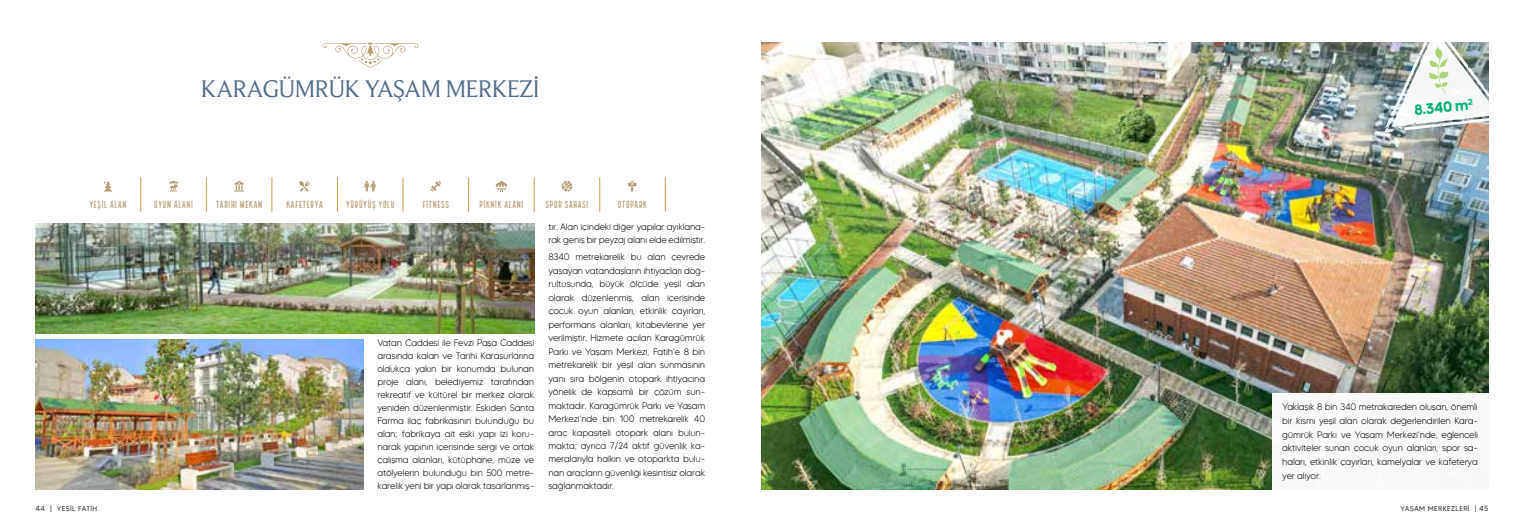
<style>
.page{position:relative;width:1524px;height:532px;background:#fff}
.page>*{position:absolute;margin:0;border:0;box-sizing:border-box;transform-origin:0 0}
.t1{font:25px "Beaufort Pro";letter-spacing:-.035em;color:#536c87}
.t2{font:700 15px "adineue PRO";color:#00ae74}
.t3{font:10px "Local Brewery Four";color:#b39b75}
.t4{font:300 9.38px/13.5px "Tommy Soft";letter-spacing:-.025em;color:#000;text-align:justify}
.t5{font:7px "Tommy Soft";letter-spacing:.05em;color:#414042}
.s1{font-size:7.5px}
</style>
<div class="page">
<svg style="left:322px;top:43px;width:96px;height:24px"></svg>
<img style="left:35px;top:339px;width:328px;height:150px">
<img style="left:35px;top:223px;width:499px;height:110px">
<img style="left:762px;top:43px;width:726px;height:446px">
<div style="left:1271px;top:392px;width:217px;height:97px;background:#f8f9f8"></div>
<svg style="left:141px;top:177px;width:1px;height:34px"></svg>
<svg style="left:206px;top:177px;width:1px;height:34px"></svg>
<svg style="left:272px;top:177px;width:1px;height:34px"></svg>
<svg style="left:337px;top:177px;width:1px;height:34px"></svg>
<svg style="left:468px;top:177px;width:1px;height:34px"></svg>
<svg style="left:534px;top:177px;width:1px;height:34px"></svg>
<svg style="left:599px;top:177px;width:1px;height:34px"></svg>
<svg style="left:403px;top:177px;width:1px;height:34px"></svg>
<svg style="left:665px;top:177px;width:1px;height:34px"></svg>
<svg style="left:104px;top:181px;width:8px;height:10px"></svg>
<svg style="left:169px;top:181px;width:9px;height:10px"></svg>
<svg style="left:234px;top:181px;width:10px;height:10px"></svg>
<svg style="left:299px;top:181px;width:11px;height:10px"></svg>
<svg style="left:364px;top:181px;width:12px;height:10px"></svg>
<svg style="left:430px;top:181px;width:11px;height:10px"></svg>
<svg style="left:496px;top:181px;width:11px;height:10px"></svg>
<svg style="left:562px;top:181px;width:10px;height:10px"></svg>
<svg style="left:628px;top:181px;width:9px;height:10px"></svg>
<img style="left:1384px;top:42px;width:105px;height:91px">
<h1 class="t1" style="left:201px;top:74px;width:340px">KARAGÜMRÜK YAŞAM MERKEZİ</h1>
<p class="t3" style="left:89px;top:199px;width:39px">YEŞİL ALAN</p>
<p class="t3" style="left:154px;top:199px;width:41px">OYUN ALANI</p>
<p class="t3" style="left:216px;top:199px;width:48px">TARIHI MEKAN</p>
<p class="t3" style="left:286px;top:199px;width:39px">KAFETERYA</p>
<p class="t3" style="left:346px;top:199px;width:50px">YÜRÜYÜŞ YOLU</p>
<p class="t3" style="left:422px;top:199px;width:28px">FİTNESS</p>
<p class="t3" style="left:479px;top:199px;width:46px">PİKNİK ALANI</p>
<p class="t3" style="left:545px;top:199px;width:45px">SPOR SAHASI</p>
<p class="t3" style="left:617px;top:199px;width:31px">OTOPARK</p>
<p class="t4" style="left:377px;top:336px;width:158px;line-height:13px">Vatan Caddesi ile Fevzi Paşa Caddesi arasında kalan ve Tarihi Karasurlarına oldukça yakın bir konumda bulunan proje alanı, belediyemiz tarafından rekreatif ve kültürel bir merkez olarak yeniden düzenlenmiştir. Eskiden Santa Farma ilaç fabrikasının bulunduğu bu alan; fabrikaya ait eski yapı izi koru&shy;narak yapının içerisinde sergi ve ortak çalışma alanları, kütüphane, müze ve atölyelerin bulunduğu bin 500 metre&shy;karelik yeni bir yapı olarak tasarlanmış-</p>
<p class="t4" style="left:548px;top:220px;width:158px">tır. Alan içindeki diğer yapılar ayıklana&shy;rak geniş bir peyzaj alanı elde edilmiştir.</p>
<p class="t4" style="left:548px;top:250px;width:158px">8340 metrekarelik bu alan çevrede yaşayan vatandaşların ihtiyaçları doğ&shy;rultusunda, büyük ölçüde yeşil alan olarak düzenlenmiş, alan içerisinde çocuk oyun alanları, etkinlik çayırları, performans alanları, kitabevlerine yer verilmiştir. Hizmete açılan Karagümrük Parkı ve Yaşam Merkezi, Fatih’e 8 bin metrekarelik bir yeşil alan sunmasının yanı sıra bölgenin otopark ihtiyacına yönelik de kapsamlı bir çözüm sun&shy;maktadır. Karagümrük Parkı ve Yaşam Merkezi’nde bin 100 metrekarelik 40 araç kapasiteli otopark alanı bulun&shy;makta; ayrıca 7/24 aktif güvenlik ka&shy;meralarıyla halkın ve otoparkta bulu&shy;nan araçların güvenliği kesintisiz olarak sağlanmaktadır.</p>
<h2 class="t2" style="left:1413px;top:101px;width:60px;rotate:-5deg">8.340 m<sup>2</sup></h2>
<p class="t4" style="left:1282px;top:400px;width:197px">Yaklaşık 8 bin 340 metrakareden oluşan, önemli bir kısmı yeşil alan olarak değerlendirilen Kara&shy;gümrük Parkı ve Yaşam Merkezi’nde, eğlenceli aktiviteler sunan çocuk oyun alanları, spor sa&shy;haları, etkinlik çayırları, kamelyalar ve kafeterya yer alıyor.</p>
<p class="t5" style="left:35px;top:504px;width:63px"><span class="s1">44 |</span> YEŞİL FATİH</p>
<p class="t5" style="left:1400px;top:504px;width:89px">YAŞAM MERKEZLERİ <span class="s1">| 45</span></p>
</div>
